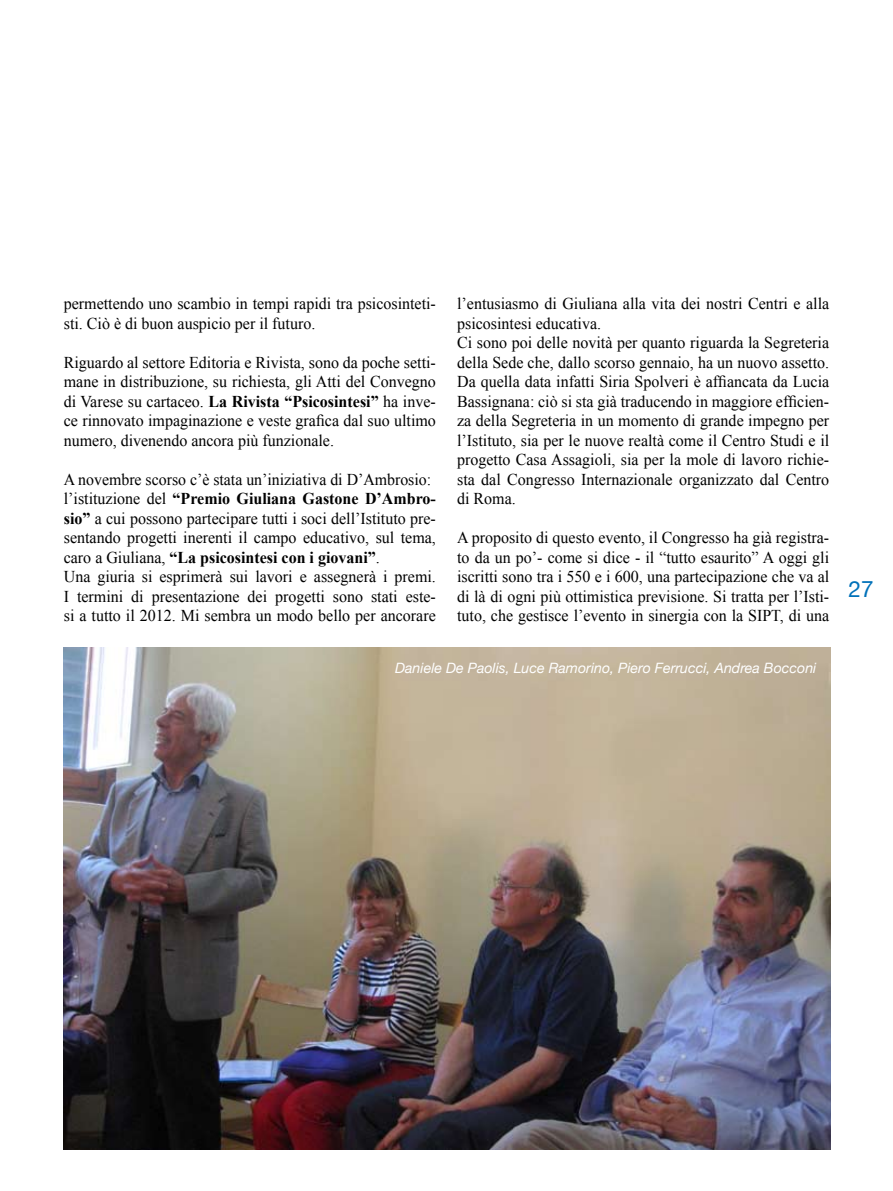
<style>
.page{position:relative;width:893px;height:1191px;background:#fff}
.page>*{position:absolute;margin:0;border:0;box-sizing:border-box;transform-origin:0 0}
.t1{font:22.5px "Helvetica Neue";color:#0071b9}
.t2{font:16.5px/19.5px "Times New Roman";color:#000}
.t3{font:16.5px/19.5px "Times New Roman";color:#000;scale:.96 1}
.t4{font:italic 14.25px "Helvetica Neue";color:#fff}
.s1{font-weight:700}
</style>
<div class="page">
<img style="left:64px;top:648px;width:766px;height:501px">
<p class="t2" style="left:457px;top:294px;width:374px">l’entusiasmo di Giuliana alla vita dei nostri Centri e alla psicosintesi educativa.<br>Ci sono poi delle novità per quanto riguarda la Segreteria della Sede che, dallo scorso gennaio, ha un nuovo assetto.<br>Da quella data infatti Siria Spolveri è affiancata da Lucia Bassignana: ciò si sta già traducendo in maggiore efficien&shy;za della Segreteria in un momento di grande impegno per l’Istituto, sia per le nuove realtà come il Centro Studi e il progetto Casa Assagioli, sia per la mole di lavoro richie&shy;sta dal Congresso Internazionale organizzato dal Centro di Roma.</p>
<p class="t2" style="left:457px;top:528px;width:374px;text-align:justify">A proposito di questo evento, il Congresso ha già registra&shy;to da un po’- come si dice - il “tutto esaurito” A oggi gli iscritti sono tra i 550 e i 600, una partecipazione che va al di là di ogni più ottimistica previsione. Si tratta per l’Isti&shy;tuto, che gestisce l’evento in sinergia con la SIPT, di una</p>
<p class="t2" style="left:64px;top:294px;width:374px">permettendo uno scambio in tempi rapidi tra psicosinteti&shy;sti. Ciò è di buon auspicio per il futuro.</p>
<p class="t2" style="left:64px;top:352px;width:374px;text-align:justify">Riguardo al settore Editoria e Rivista, sono da poche setti&shy;mane in distribuzione, su richiesta, gli Atti del Convegno di Varese su cartaceo. <span class="s1">La Rivista “Psicosintesi”</span> ha inve&shy;ce rinnovato impaginazione e veste grafica dal suo ultimo numero, divenendo ancora più funzionale.</p>
<p class="t3" style="left:64px;top:469px;width:389px">A novembre scorso c’è stata un’iniziativa di D’Ambrosio: l’istituzione del <span class="s1">“Premio Giuliana Gastone D’Ambro&shy;sio”</span> a cui possono partecipare tutti i soci dell’Istituto pre&shy;sentando progetti inerenti il campo educativo, sul tema, caro a Giuliana, <span class="s1">“La psicosintesi con i giovani”</span>.<br>Una giuria si esprimerà sui lavori e assegnerà i premi.<br>I termini di presentazione dei progetti sono stati este&shy;si a tutto il 2012. Mi sembra un modo bello per ancorare</p>
<p class="t4" style="left:395px;top:659px;width:423px">Daniele De Paolis, Luce Ramorino, Piero Ferrucci, Andrea Bocconi</p>
<h1 class="t1" style="left:849px;top:576px;width:27px">27</h1>
</div>
